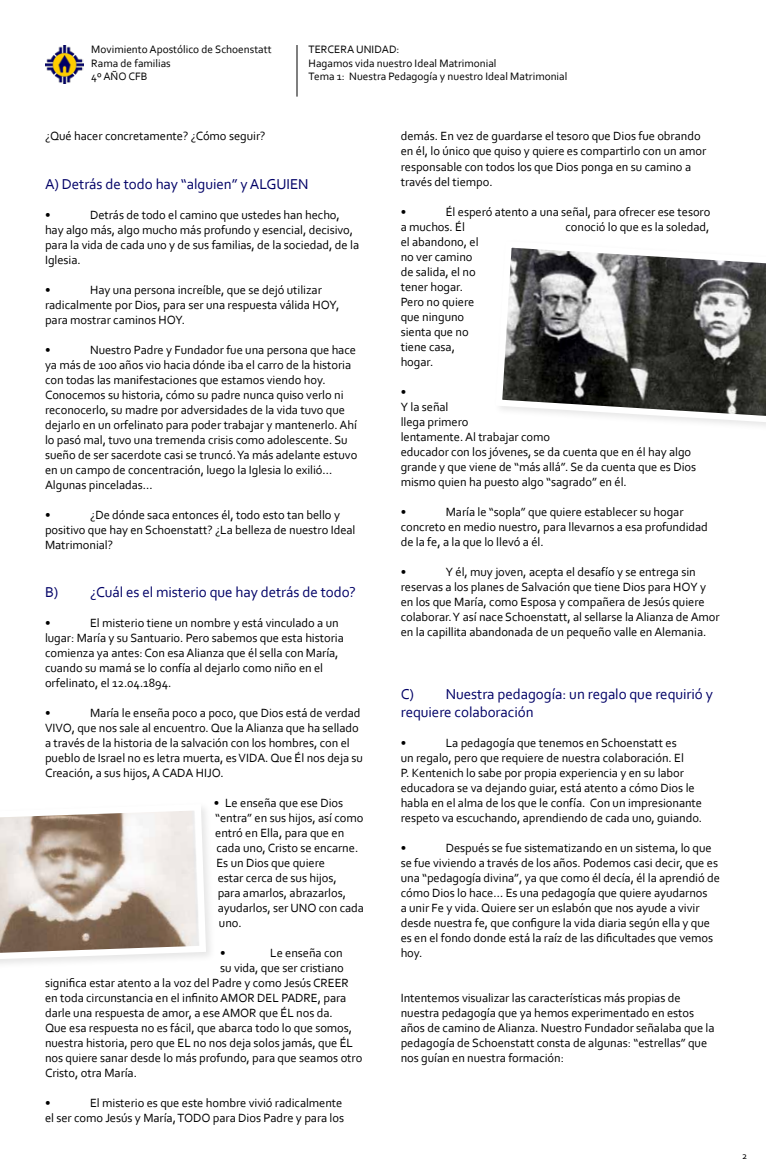
<style>
.page{position:relative;width:766px;height:1170px;background:#fff}
.page>*{position:absolute;margin:0;border:0;box-sizing:border-box;transform-origin:0 0}
.t1{font:15px/18px "Corbel";letter-spacing:-.005em;color:#010066}
.t2{font:12.5px/15px "Corbel";letter-spacing:-.005em;color:#000}
.t3{font:11.25px/13.5px "Corbel";color:#000}
.t4{font:10px "Corbel";color:#000}
</style>
<div class="page">
<svg style="left:500px;top:247px;width:265px;height:179px"></svg>
<svg style="left:0;top:807px;width:209px;height:155px"></svg>
<img style="left:45px;top:45px;width:38px;height:38px">
<hr style="left:297px;top:45px;width:1px;height:52px;background:#000">
<p class="t3" style="left:91px;top:43px;width:182px">Movimiento Apostólico de Schoenstatt<br>Rama de familias<br>4º AÑO CFB</p>
<p class="t3" style="left:308px;top:43px;width:260px">TERCERA UNIDAD:<br>Hagamos vida nuestro Ideal Matrimonial<br>Tema 1: Nuestra Pedagogía y nuestro Ideal Matrimonial</p>
<p class="t2" style="left:45px;top:128px;width:222px">¿Qué hacer concretamente? ¿Cómo seguir?</p>
<p class="t1" style="left:45px;top:174px;width:265px">A) Detrás de todo hay “alguien” y ALGUIEN</p>
<p class="t2" style="left:45px;top:206px;width:7px">•</p>
<p class="t2" style="left:45px;top:206px;width:315px;text-indent:45px">Detrás de todo el camino que ustedes han hecho, hay algo más, algo mucho más profundo y esencial, decisivo, para la vida de cada uno y de sus familias, de la sociedad, de la Iglesia.</p>
<p class="t2" style="left:45px;top:281px;width:7px">•</p>
<p class="t2" style="left:45px;top:281px;width:296px;text-indent:45px">Hay una persona increíble, que se dejó utilizar radicalmente por Dios, para ser una respuesta válida HOY, para mostrar caminos HOY.</p>
<p class="t2" style="left:45px;top:341px;width:7px">•</p>
<p class="t2" style="left:45px;top:341px;width:314px;text-indent:45px">Nuestro Padre y Fundador fue una persona que hace ya más de 100 años vio hacia dónde iba el carro de la historia con todas las manifestaciones que estamos viendo hoy.<br>Conocemos su historia, cómo su padre nunca quiso verlo ni reconocerlo, su madre por adversidades de la vida tuvo que dejarlo en un orfelinato para poder trabajar y mantenerlo. Ahí lo pasó mal, tuvo una tremenda crisis como adolescente. Su sueño de ser sacerdote casi se truncó. Ya más adelante estuvo en un campo de concentración, luego la Iglesia lo exilió… Algunas pinceladas…</p>
<p class="t2" style="left:45px;top:506px;width:7px">•</p>
<p class="t2" style="left:45px;top:506px;width:312px;text-indent:45px">¿De dónde saca entonces él, todo esto tan bello y positivo que hay en Schoenstatt? ¿La belleza de nuestro Ideal<br>Matrimonial?</p>
<p class="t1" style="left:45px;top:582px;width:312px">B) ¿Cuál es el misterio que hay detrás de todo?</p>
<p class="t2" style="left:45px;top:614px;width:7px">•</p>
<p class="t2" style="left:45px;top:614px;width:300px;text-indent:45px">El misterio tiene un nombre y está vinculado a un lugar: María y su Santuario. Pero sabemos que esta historia comienza ya antes: Con esa Alianza que él sella con María, cuando su mamá se lo confía al dejarlo como niño en el orfelinato, el 12.04.1894.</p>
<p class="t2" style="left:45px;top:704px;width:7px">•</p>
<p class="t2" style="left:45px;top:704px;width:319px;text-indent:45px">María le enseña poco a poco, que Dios está de verdad VIVO, que nos sale al encuentro. Que la Alianza que ha sellado a través de la historia de la salvación con los hombres, con el pueblo de Israel no es letra muerta, es VIDA. Que Él nos deja su Creación, a sus hijos, A CADA HIJO.</p>
<p class="t2" style="left:214px;top:794px;width:131px">• Le enseña que ese Dios</p>
<p class="t2" style="left:215px;top:809px;width:150px">“entra” en sus hijos, así como</p>
<p class="t2" style="left:215px;top:824px;width:130px">entró en Ella, para que en</p>
<p class="t2" style="left:216px;top:839px;width:143px">cada uno, Cristo se encarne.</p>
<p class="t2" style="left:216px;top:854px;width:110px">Es un Dios que quiere</p>
<p class="t2" style="left:218px;top:869px;width:120px">estar cerca de sus hijos,</p>
<p class="t2" style="left:218px;top:884px;width:130px">para amarlos, abrazarlos,</p>
<p class="t2" style="left:218px;top:899px;width:148px">ayudarlos, ser UNO con cada</p>
<p class="t2" style="left:219px;top:914px;width:24px">uno.</p>
<p class="t2" style="left:220px;top:944px;width:7px">•</p>
<p class="t2" style="left:270px;top:944px;width:74px">Le enseña con</p>
<p class="t2" style="left:220px;top:959px;width:125px">su vida, que ser cristiano</p>
<p class="t2" style="left:45px;top:974px;width:305px">significa estar atento a la voz del Padre y como Jesús CREER</p>
<p class="t2" style="left:45px;top:989px;width:303px">en toda circunstancia en el infinito AMOR DEL PADRE, para</p>
<p class="t2" style="left:45px;top:1004px;width:289px">darle una respuesta de amor, a ese AMOR que ÉL nos da.</p>
<p class="t2" style="left:45px;top:1019px;width:308px">Que esa respuesta no es fácil, que abarca todo lo que somos,</p>
<p class="t2" style="left:45px;top:1034px;width:309px">nuestra historia, pero que EL no nos deja solos jamás, que ÉL</p>
<p class="t2" style="left:45px;top:1049px;width:319px">nos quiere sanar desde lo más profundo, para que seamos otro</p>
<p class="t2" style="left:45px;top:1064px;width:93px">Cristo, otra María.</p>
<p class="t2" style="left:45px;top:1094px;width:7px">•</p>
<p class="t2" style="left:45px;top:1094px;width:300px;text-align:right">El misterio es que este hombre vivió radicalmente<br>el ser como Jesús y María, TODO para Dios Padre y para los</p>
<p class="t2" style="left:400px;top:128px;width:307px">demás. En vez de guardarse el tesoro que Dios fue obrando en él, lo único que quiso y quiere es compartirlo con un amor responsable con todos los que Dios ponga en su camino a través del tiempo.</p>
<p class="t2" style="left:400px;top:203px;width:7px">•</p>
<p class="t2" style="left:400px;top:203px;width:311px;text-indent:45px">Él esperó atento a una señal, para ofrecer ese tesoro a muchos. Él</p>
<p class="t2" style="left:565px;top:218px;width:145px">conoció lo que es la soledad,</p>
<p class="t2" style="left:400px;top:233px;width:79px">el abandono, el no ver camino de salida, el no tener hogar.<br>Pero no quiere que ninguno sienta que no tiene casa, hogar.</p>
<p class="t2" style="left:400px;top:383px;width:297px">•<br>Y la señal<br>llega primero<br>lentamente. Al trabajar como<br>educador con los jóvenes, se da cuenta que en él hay algo grande y que viene de “más allá”. Se da cuenta que es Dios mismo quien ha puesto algo “sagrado” en él.</p>
<p class="t2" style="left:400px;top:503px;width:7px">•</p>
<p class="t2" style="left:400px;top:503px;width:309px;text-indent:45px">María le “sopla” que quiere establecer su hogar concreto en medio nuestro, para llevarnos a esa profundidad de la fe, a la que lo llevó a él.</p>
<p class="t2" style="left:400px;top:563px;width:7px">•</p>
<p class="t2" style="left:400px;top:563px;width:320px;text-indent:45px">Y él, muy joven, acepta el desafío y se entrega sin reservas a los planes de Salvación que tiene Dios para HOY y en los que María, como Esposa y compañera de Jesús quiere colaborar. Y así nace Schoenstatt, al sellarse la Alianza de Amor en la capillita abandonada de un pequeño valle en Alemania.</p>
<p class="t1" style="left:400px;top:684px;width:314px">C) Nuestra pedagogía: un regalo que requirió y requiere colaboración</p>
<p class="t2" style="left:400px;top:734px;width:7px">•</p>
<p class="t2" style="left:400px;top:734px;width:303px;text-indent:45px">La pedagogía que tenemos en Schoenstatt es<br>un regalo, pero que requiere de nuestra colaboración. El<br>P. Kentenich lo sabe por propia experiencia y en su labor educadora se va dejando guiar, está atento a cómo Dios le habla en el alma de los que le confía. Con un impresionante respeto va escuchando, aprendiendo de cada uno, guiando.</p>
<p class="t2" style="left:400px;top:839px;width:7px">•</p>
<p class="t2" style="left:400px;top:839px;width:321px;text-indent:45px">Después se fue sistematizando en un sistema, lo que se fue viviendo a través de los años. Podemos casi decir, que es una “pedagogía divina”, ya que como él decía, él la aprendió de cómo Dios lo hace… Es una pedagogía que quiere ayudarnos<br>a unir Fe y vida. Quiere ser un eslabón que nos ayude a vivir desde nuestra fe, que configure la vida diaria según ella y que es en el fondo donde está la raíz de las dificultades que vemos hoy.</p>
<p class="t2" style="left:400px;top:989px;width:315px">Intentemos visualizar las características más propias de nuestra pedagogía que ya hemos experimentado en estos años de camino de Alianza. Nuestro Fundador señalaba que la pedagogía de Schoenstatt consta de algunas: “estrellas” que nos guían en nuestra formación:</p>
<p class="t4" style="left:741px;top:1149px;width:7px">2</p>
</div>
